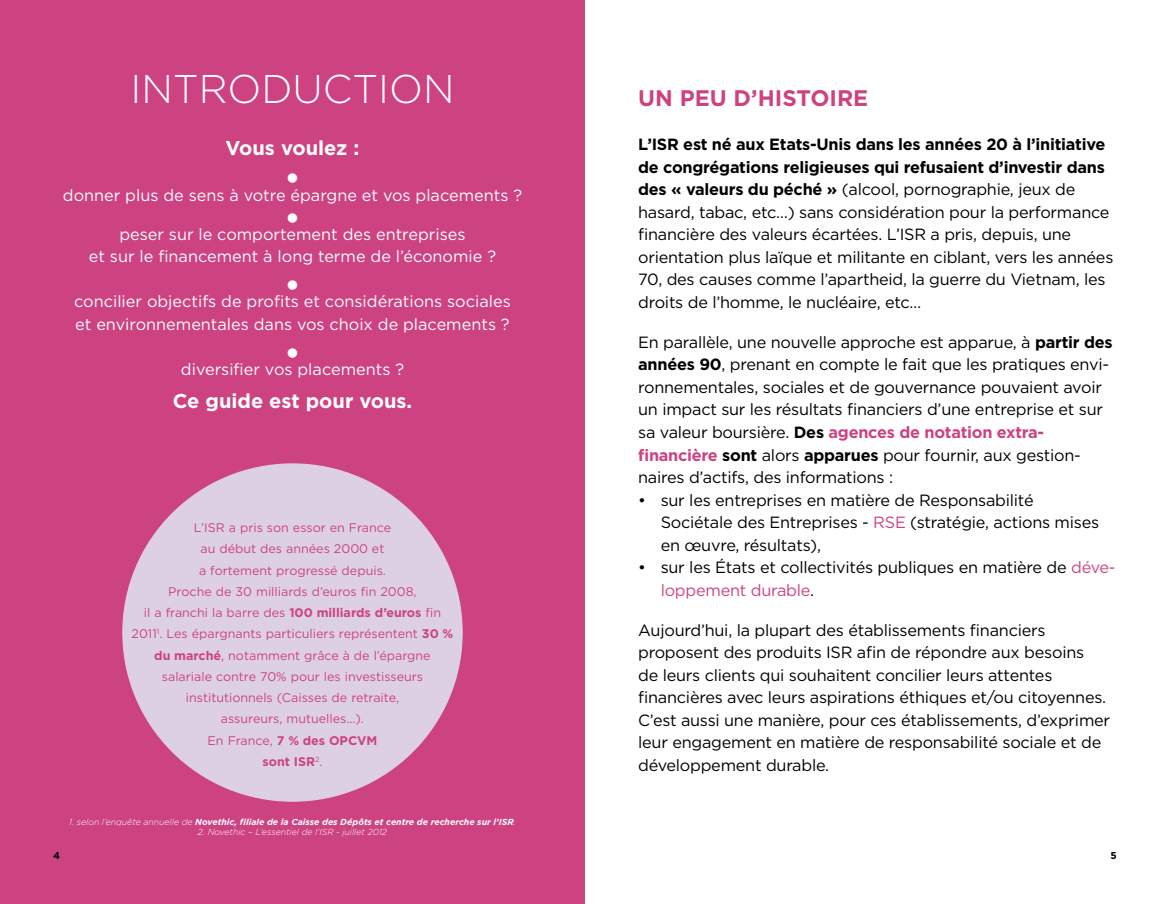
<style>
.page{position:relative;width:1170px;height:904px;background:#fff}
.page>*{position:absolute;margin:0;border:0;box-sizing:border-box;transform-origin:0 0}
.H2-intro{font:300 40px "Gotham";color:#fff}
.Texte_intro{font:700 22.5px "Gotham";color:#cd4281}
.Texte_intro-2{font:700 20px "Gotham";color:#fff}
.Texte_intro-3{font:16.25px/22.5px "Gotham";letter-spacing:-.015em;color:#000}
.Texte_intro-4{font:16.25px/22.5px "Gotham";color:#fff;text-align:center}
.Texte_intro-5{font:16.25px "Wingdings";color:#fff}
.Texte{font:12.5px/21.2px "Gotham";color:#cd4281;text-align:center}
.t1{font:700 10px "Gotham";color:#000}
.t2{font:italic 700 8.75px "Gotham";color:#fff}
.t3{font:italic 300 8.75px "Gotham";color:#fff}
.s1{font-weight:700}
.s2{font-weight:300}
.s3{font-weight:700;color:#cd4281}
.s4{color:#cd4281}
</style>
<div class="page">
<div style="left:0;top:0;width:585px;height:904px;background:#cd4281"></div>
<div style="left:123px;top:464px;width:339px;height:337px;background:#ddd0e4;border-radius:50%"></div>
<p class="H2-intro" style="left:130px;top:63px;width:325px">INTRODUCTION</p>
<p class="Texte_intro-2" style="left:225px;top:135px;width:135px">Vous voulez :</p>
<p class="Texte_intro-5" style="left:286px;top:169px;width:14px">●</p>
<p class="Texte_intro-4" style="left:63px;top:184px;width:460px">donner plus de sens à votre épargne et vos placements ?</p>
<p class="Texte_intro-5" style="left:286px;top:209px;width:14px">●</p>
<p class="Texte_intro-4" style="left:89px;top:222px;width:408px">peser sur le comportement des entreprises<br>et sur le financement à long terme de l’économie ?</p>
<p class="Texte_intro-5" style="left:286px;top:276px;width:14px">●</p>
<p class="Texte_intro-4" style="left:74px;top:290px;width:438px;text-align:left">concilier objectifs de profits et considérations sociales et environnementales dans vos choix de placements ?</p>
<p class="Texte_intro-5" style="left:286px;top:344px;width:14px">●</p>
<p class="Texte_intro-4" style="left:181px;top:357px;width:224px">diversifier vos placements ?</p>
<p class="Texte_intro-2" style="left:173px;top:387px;width:241px">Ce guide est pour vous.</p>
<p class="Texte" style="left:132px;top:516px;width:323px">L’ISR a pris son essor en France<br>au début des années 2000 et<br>a fortement progressé depuis.<br>Proche de 30 milliards d’euros fin 2008,<br>il a franchi la barre des <span class="s1">100 milliards d’euros</span> fin 2011<sup>1</sup>. Les épargnants particuliers représentent <span class="s1">30 % du marché</span>, notamment grâce à de l’épargne salariale contre 70% pour les investisseurs institutionnels (Caisses de retraite,<br>assureurs, mutuelles…).<br>En France, <span class="s1">7 % des OPCVM<br>sont ISR</span><sup>2</sup>.</p>
<p class="t2" style="left:69px;top:815px;width:448px"><span class="s2">1. selon l’enquête annuelle de</span> Novethic, filiale de la Caisse des Dépôts et centre de recherche sur l’ISR<span class="s2">.</span></p>
<p class="t3" style="left:198px;top:825px;width:191px">2. Novethic – L’essentiel de l’ISR - juillet 2012</p>
<p class="Texte_intro" style="left:638px;top:83px;width:232px">UN PEU D’HISTOIRE</p>
<p class="Texte_intro-3" style="left:638px;top:133px;width:476px"><span class="s1">L’ISR est né aux Etats-Unis dans les années 20 à l’initiative de congrégations religieuses qui refusaient d’investir dans des « valeurs du péché »</span> (alcool, pornographie, jeux de hasard, tabac, etc…) sans considération pour la performance financière des valeurs écartées. L’ISR a pris, depuis, une orientation plus laïque et militante en ciblant, vers les années 70, des causes comme l’apartheid, la guerre du Vietnam, les droits de l’homme, le nucléaire, etc…</p>
<p class="Texte_intro-3" style="left:638px;top:330px;width:476px">En parallèle, une nouvelle approche est apparue, à <span class="s1">partir des années 90</span>, prenant en compte le fait que les pratiques envi&shy;ronnementales, sociales et de gouvernance pouvaient avoir un impact sur les résultats financiers d’une entreprise et sur sa valeur boursière. <span class="s1">Des</span> <span class="s3">agences de notation extra&shy;financière</span> <span class="s1">sont</span> alors <span class="s1">apparues</span> pour fournir, aux gestion&shy;naires d’actifs, des informations :</p>
<p class="Texte_intro-3" style="left:660px;top:488px;width:440px;text-indent:-23px">• sur les entreprises en matière de Responsabilité<br>Sociétale des Entreprises - <span class="s4">RSE</span> (stratégie, actions mises en œuvre, résultats),</p>
<p class="Texte_intro-3" style="left:660px;top:555px;width:456px;text-indent:-23px">• sur les États et collectivités publiques en matière de <span class="s4">déve&shy;loppement durable</span>.</p>
<p class="Texte_intro-3" style="left:638px;top:618px;width:473px">Aujourd’hui, la plupart des établissements financiers proposent des produits ISR afin de répondre aux besoins<br>de leurs clients qui souhaitent concilier leurs attentes financières avec leurs aspirations éthiques et/ou citoyennes.<br>C’est aussi une manière, pour ces établissements, d’exprimer leur engagement en matière de responsabilité sociale et de développement durable.</p>
<p class="t1" style="left:53px;top:848px;width:8px">4</p>
<p class="t1" style="left:1110px;top:848px;width:8px">5</p>
</div>
